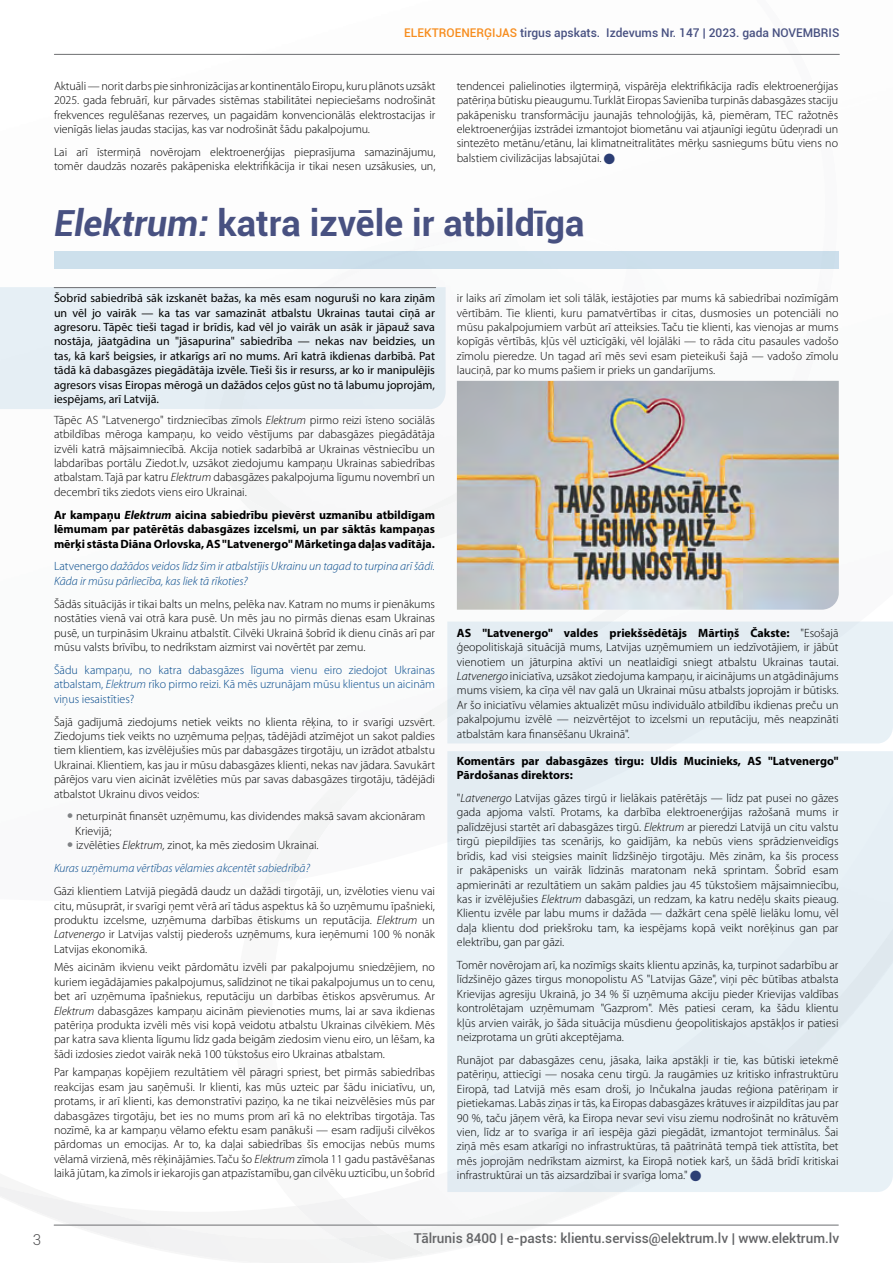
<style>
.page{position:relative;width:893px;height:1263px;background:#fff}
.page>*{position:absolute;margin:0;border:0;box-sizing:border-box;transform-origin:0 0}
.t1{font:700 36px "Roboto";color:#485181}
.t2{font:300 15px "Roboto";color:#4d4d4f}
.t3{font:500 13.5px "Roboto";color:#636466}
.t4{font:300 12px/14.4px "Myriad Pro";color:#000;text-align:justify}
.t5{font:12px/14.4px "Myriad Pro";color:#000;text-align:justify}
.t6{font:700 12px/14.4px "Myriad Pro";color:#000;text-align:justify}
.t7{font:italic 300 12px/14.4px "Myriad Pro";color:#004689}
.t8{font:300 12px/14.4px "Myriad Pro";color:#004689;text-align:justify}
.t9{font:500 12px "Roboto";color:#485181}
.s1{color:#f78d1e}
.s2{color:#2c3e74}
.s3{font-style:italic}
.s4{font-style:normal}
.s5{font-weight:700}
</style>
<div class="page">
<img style="left:456px;top:549px;width:1px;height:60px">
<img style="left:757px;top:325px;width:42px;height:56px">
<img style="left:757px;top:53px;width:18px;height:47px">
<svg style="left:277px;top:776px;width:67px;height:82px"></svg>
<img style="left:337px;top:1234px;width:87px;height:25px">
<img style="left:388px;top:858px;width:451px;height:396px">
<hr style="left:54px;top:54px;width:785px;height:1px;background:#6d6e71">
<hr style="left:54px;top:1225px;width:784px;height:1px;background:#6d6e71">
<div style="left:54px;top:252px;width:784px;height:17px;background:#cddfec"></div>
<div style="left:0;top:287px;width:446px;height:122px;background:#e5eef4"></div>
<div style="left:447px;top:621px;width:446px;height:122px;background:#e3ecf2"></div>
<div style="left:447px;top:751px;width:446px;height:441px;background:#e8f1f6"></div>
<hr style="left:54px;top:287px;width:382px;height:1px;background:#6d6e71">
<img style="left:457px;top:381px;width:382px;height:229px">
<p class="t9" style="left:404px;top:24px;width:437px"><span class="s1">ELEKTROENERĢIJAS</span> tirgus apskats. Izdevums Nr. 147 | 2023. gada NOVEMBRIS</p>
<p class="t4" style="left:54px;top:78px;width:383px">Aktuāli — norit darbs pie sinhronizācijas ar kontinentālo Eiropu, kuru plānots uzsākt 2025. gada februārī, kur pārvades sistēmas stabilitātei nepieciešams nodrošināt frekvences regulēšanas rezerves, un pagaidām konvencionālās elektrostacijas ir vienīgās lielas jaudas stacijas, kas var nodrošināt šādu pakalpojumu.</p>
<p class="t4" style="left:54px;top:145px;width:383px">Lai arī īstermiņā novērojam elektroenerģijas pieprasījuma samazinājumu, tomēr daudzās nozarēs pakāpeniska elektrifikācija ir tikai nesen uzsākusies, un,</p>
<p class="t4" style="left:457px;top:78px;width:383px">tendencei palielinoties ilgtermiņā, vispārēja elektrifikācija radīs elektroenerģijas patēriņa būtisku pieaugumu. Turklāt Eiropas Savienība turpinās dabasgāzes staciju pakāpenisku transformāciju jaunajās tehnoloģijās, kā, piemēram, TEC ražotnēs elektroenerģijas izstrādei izmantojot biometānu vai atjaunīgi iegūtu ūdeņradi un sintezēto metānu/etānu, lai klimatneitralitātes mērķu sasniegums būtu viens no balstiem civilizācijas labsajūtai. <span class="s2">■</span></p>
<h1 class="t1" style="left:54px;top:198px;width:532px"><span class="s3">Elektrum:</span> katra izvēle ir atbildīga</h1>
<p class="t5" style="left:54px;top:291px;width:383px">Šobrīd sabiedrībā sāk izskanēt bažas, ka mēs esam noguruši no kara ziņām un vēl jo vairāk — ka tas var samazināt atbalstu Ukrainas tautai cīņā ar agresoru. Tāpēc tieši tagad ir brīdis, kad vēl jo vairāk un asāk ir jāpauž sava nostāja, jāatgādina un "jāsapurina" sabiedrība — nekas nav beidzies, un tas, kā karš beigsies, ir atkarīgs arī no mums. Arī katrā ikdienas darbībā. Pat tādā kā dabasgāzes piegādātāja izvēle. Tieši šis ir resurss, ar ko ir manipulējis agresors visas Eiropas mērogā un dažādos ceļos gūst no tā labumu joprojām, iespējams, arī Latvijā.</p>
<p class="t4" style="left:54px;top:412px;width:383px">Tāpēc AS "Latvenergo" tirdzniecības zīmols <span class="s3">Elektrum</span> pirmo reizi īsteno sociālās atbildības mēroga kampaņu, ko veido vēstījums par dabasgāzes piegādātāja izvēli katrā mājsaimniecībā. Akcija notiek sadarbībā ar Ukrainas vēstniecību un labdarības portālu Ziedot.lv, uzsākot ziedojumu kampaņu Ukrainas sabiedrības atbalstam. Tajā par katru <span class="s3">Elektrum</span> dabasgāzes pakalpojuma līgumu novembrī un decembrī tiks ziedots viens eiro Ukrainai.</p>
<p class="t6" style="left:54px;top:507px;width:382px">Ar kampaņu <span class="s3">Elektrum</span> aicina sabiedrību pievērst uzmanību atbildīgam lēmumam par patērētās dabasgāzes izcelsmi, un par sāktās kampaņas mērķi stāsta Diāna Orlovska, AS "Latvenergo" Mārketinga daļas vadītāja.</p>
<p class="t7" style="left:54px;top:559px;width:382px"><span class="s4">Latvenergo</span> dažādos veidos līdz šim ir atbalstījis Ukrainu un tagad to turpina arī šādi.<br>Kāda ir mūsu pārliecība, kas liek tā rīkoties?</p>
<p class="t4" style="left:54px;top:596px;width:383px">Šādās situācijās ir tikai balts un melns, pelēka nav. Katram no mums ir pienākums nostāties vienā vai otrā kara pusē. Un mēs jau no pirmās dienas esam Ukrainas pusē, un turpināsim Ukrainu atbalstīt. Cilvēki Ukrainā šobrīd ik dienu cīnās arī par mūsu valsts brīvību, to nedrīkstam aizmirst vai novērtēt par zemu.</p>
<p class="t8" style="left:54px;top:662px;width:383px">Šādu kampaņu, no katra dabasgāzes līguma vienu eiro ziedojot Ukrainas atbalstam, <span class="s3">Elektrum</span> rīko pirmo reizi. Kā mēs uzrunājam mūsu klientus un aicinām viņus iesaistīties?</p>
<p class="t4" style="left:54px;top:714px;width:383px">Šajā gadījumā ziedojums netiek veikts no klienta rēķina, to ir svarīgi uzsvērt.<br>Ziedojums tiek veikts no uzņēmuma peļņas, tādējādi atzīmējot un sakot paldies tiem klientiem, kas izvēlējušies mūs par dabasgāzes tirgotāju, un izrādot atbalstu Ukrainai. Klientiem, kas jau ir mūsu dabasgāzes klienti, nekas nav jādara. Savukārt pārējos varu vien aicināt izvēlēties mūs par savas dabasgāzes tirgotāju, tādējādi atbalstot Ukrainu divos veidos:</p>
<p class="t4" style="left:75px;top:809px;width:352px;text-align:left">neturpināt finansēt uzņēmumu, kas dividendes maksā savam akcionāram<br>Krievijā;<br>izvēlēties <span class="s3">Elektrum,</span> zinot, ka mēs ziedosim Ukrainai.</p>
<p class="t7" style="left:54px;top:861px;width:257px">Kuras uzņēmuma vērtības vēlamies akcentēt sabiedrībā?</p>
<p class="t4" style="left:54px;top:884px;width:383px">Gāzi klientiem Latvijā piegādā daudz un dažādi tirgotāji, un, izvēloties vienu vai citu, mūsuprāt, ir svarīgi ņemt vērā arī tādus aspektus kā šo uzņēmumu īpašnieki, produktu izcelsme, uzņēmuma darbības ētiskums un reputācija. <span class="s3">Elektrum</span> un <span class="s3">Latvenergo</span> ir Latvijas valstij piederošs uzņēmums, kura ieņēmumi 100 % nonāk Latvijas ekonomikā.</p>
<p class="t4" style="left:54px;top:960px;width:383px">Mēs aicinām ikvienu veikt pārdomātu izvēli par pakalpojumu sniedzējiem, no kuriem iegādājamies pakalpojumus, salīdzinot ne tikai pakalpojumus un to cenu, bet arī uzņēmuma īpašniekus, reputāciju un darbības ētiskos apsvērumus. Ar <span class="s3">Elektrum</span> dabasgāzes kampaņu aicinām pievienoties mums, lai ar sava ikdienas patēriņa produkta izvēli mēs visi kopā veidotu atbalstu Ukrainas cilvēkiem. Mēs par katra sava klienta līgumu līdz gada beigām ziedosim vienu eiro, un lēšam, ka šādi izdosies ziedot vairāk nekā 100 tūkstošus eiro Ukrainas atbalstam.</p>
<p class="t4" style="left:54px;top:1065px;width:383px">Par kampaņas kopējiem rezultātiem vēl pāragri spriest, bet pirmās sabiedrības reakcijas esam jau saņēmuši. Ir klienti, kas mūs uzteic par šādu iniciatīvu, un, protams, ir arī klienti, kas demonstratīvi paziņo, ka ne tikai neizvēlēsies mūs par dabasgāzes tirgotāju, bet ies no mums prom arī kā no elektrības tirgotāja. Tas nozīmē, ka ar kampaņu vēlamo efektu esam panākuši — esam radījuši cilvēkos pārdomas un emocijas. Ar to, ka daļai sabiedrības šīs emocijas nebūs mums vēlamā virzienā, mēs rēķinājāmies. Taču šo <span class="s3">Elektrum</span> zīmola 11 gadu pastāvēšanas laikā jūtam, ka zīmols ir iekarojis gan atpazīstamību, gan cilvēku uzticību, un šobrīd</p>
<p class="t4" style="left:457px;top:291px;width:383px">ir laiks arī zīmolam iet soli tālāk, iestājoties par mums kā sabiedrībai nozīmīgām vērtībām. Tie klienti, kuru pamatvērtības ir citas, dusmosies un potenciāli no mūsu pakalpojumiem varbūt arī atteiksies. Taču tie klienti, kas vienojas ar mums kopīgās vērtībās, kļūs vēl uzticīgāki, vēl lojālāki — to rāda citu pasaules vadošo zīmolu pieredze. Un tagad arī mēs sevi esam pieteikuši šajā — vadošo zīmolu lauciņā, par ko mums pašiem ir prieks un gandarījums.</p>
<p class="t4" style="left:457px;top:625px;width:383px"><span class="s5">AS "Latvenergo" valdes priekšsēdētājs Mārtiņš Čakste:</span> "Esošajā ģeopolitiskajā situācijā mums, Latvijas uzņēmumiem un iedzīvotājiem, ir jābūt vienotiem un jāturpina aktīvi un neatlaidīgi sniegt atbalstu Ukrainas tautai.<br><span class="s3">Latvenergo</span> iniciatīva, uzsākot ziedojuma kampaņu, ir aicinājums un atgādinājums mums visiem, ka cīņa vēl nav galā un Ukrainai mūsu atbalsts joprojām ir būtisks.<br>Ar šo iniciatīvu vēlamies aktualizēt mūsu individuālo atbildību ikdienas preču un pakalpojumu izvēlē — neizvērtējot to izcelsmi un reputāciju, mēs neapzināti atbalstām kara finansēšanu Ukrainā".</p>
<p class="t6" style="left:457px;top:753px;width:383px">Komentārs par dabasgāzes tirgu: Uldis Mucinieks, AS "Latvenergo"<br>Pārdošanas direktors:</p>
<p class="t4" style="left:457px;top:791px;width:383px">"<span class="s3">Latvenergo</span> Latvijas gāzes tirgū ir lielākais patērētājs — līdz pat pusei no gāzes gada apjoma valstī. Protams, ka darbība elektroenerģijas ražošanā mums ir palīdzējusi startēt arī dabasgāzes tirgū. <span class="s3">Elektrum</span> ar pieredzi Latvijā un citu valstu tirgū piepildījies tas scenārijs, ko gaidījām, ka nebūs viens sprādzienveidīgs brīdis, kad visi steigsies mainīt līdzšinējo tirgotāju. Mēs zinām, ka šis process ir pakāpenisks un vairāk līdzinās maratonam nekā sprintam. Šobrīd esam apmierināti ar rezultātiem un sakām paldies jau 45 tūkstošiem mājsaimniecību, kas ir izvēlējušies <span class="s3">Elektrum</span> dabasgāzi, un redzam, ka katru nedēļu skaits pieaug.<br>Klientu izvēle par labu mums ir dažāda — dažkārt cena spēlē lielāku lomu, vēl daļa klientu dod priekšroku tam, ka iespējams kopā veikt norēķinus gan par elektrību, gan par gāzi.</p>
<p class="t4" style="left:457px;top:958px;width:383px">Tomēr novērojam arī, ka nozīmīgs skaits klientu apzinās, ka, turpinot sadarbību ar līdzšinējo gāzes tirgus monopolistu AS "Latvijas Gāze", viņi pēc būtības atbalsta Krievijas agresiju Ukrainā, jo 34 % šī uzņēmuma akciju pieder Krievijas valdības kontrolētajam uzņēmumam "Gazprom". Mēs patiesi ceram, ka šādu klientu kļūs arvien vairāk, jo šāda situācija mūsdienu ģeopolitiskajos apstākļos ir patiesi neizprotama un grūti akceptējama.</p>
<p class="t4" style="left:457px;top:1052px;width:383px">Runājot par dabasgāzes cenu, jāsaka, laika apstākļi ir tie, kas būtiski ietekmē patēriņu, attiecīgi — nosaka cenu tirgū. Ja raugāmies uz kritisko infrastruktūru Eiropā, tad Latvijā mēs esam droši, jo Inčukalna jaudas reģiona patēriņam ir pietiekamas. Labās ziņas ir tās, ka Eiropas dabasgāzes krātuves ir aizpildītas jau par 90 %, taču jāņem vērā, ka Eiropa nevar sevi visu ziemu nodrošināt no krātuvēm vien, līdz ar to svarīga ir arī iespēja gāzi piegādāt, izmantojot terminālus. Šai ziņā mēs esam atkarīgi no infrastruktūras, tā paātrinātā tempā tiek attīstīta, bet mēs joprojām nedrīkstam aizmirst, ka Eiropā notiek karš, un šādā brīdī kritiskai infrastruktūrai un tās aizsardzībai ir svarīga loma." <span class="s2">■</span></p>
<p class="t2" style="left:33px;top:1230px;width:10px">3</p>
<p class="t3" style="left:414px;top:1229px;width:427px">Tālrunis 8400 | e-pasts: klientu.serviss@elektrum.lv | www.elektrum.lv</p>
</div>
